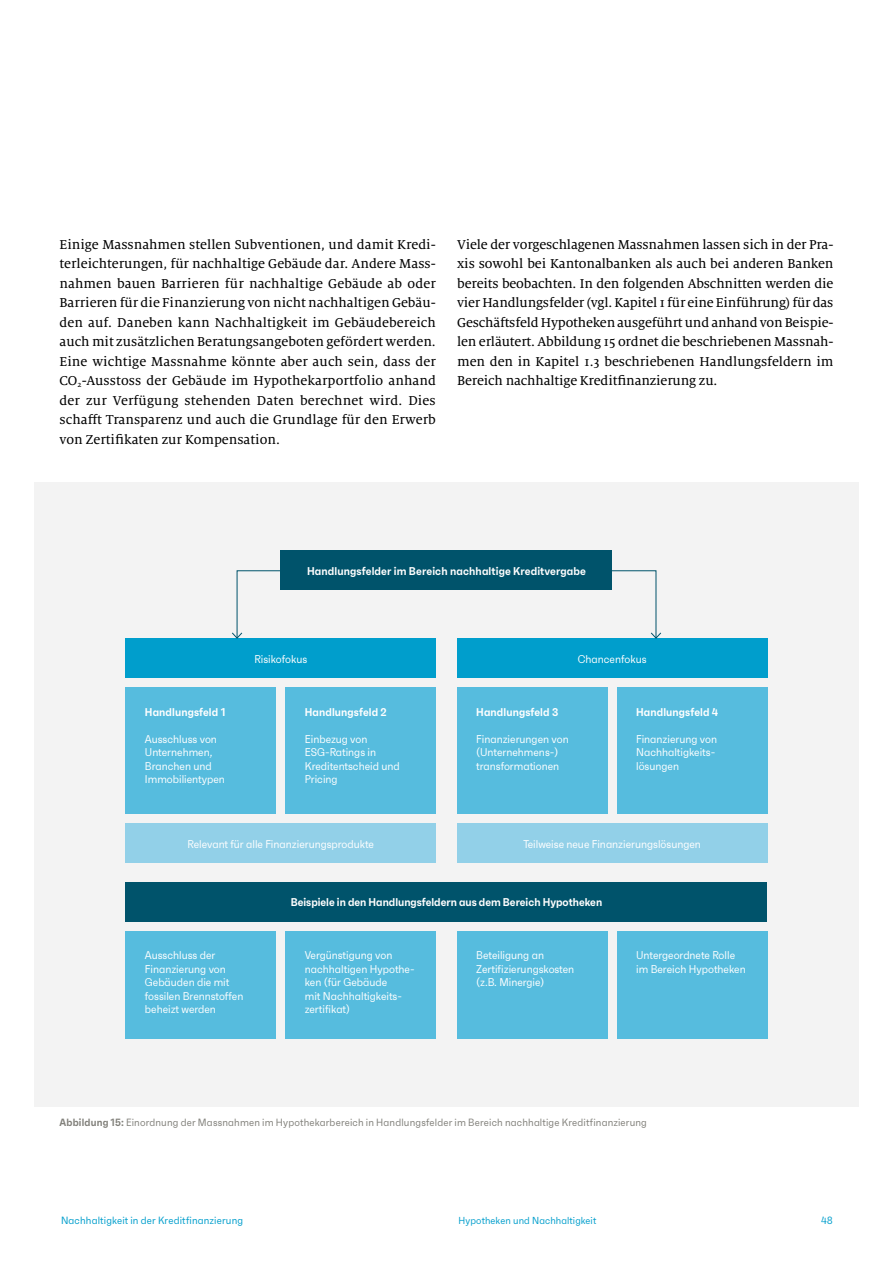
<style>
.page{position:relative;width:893px;height:1263px;background:#fff}
.page>*{position:absolute;margin:0;border:0;box-sizing:border-box;transform-origin:0 0}
.t1{font:14.25px/19.5px "Milo Serif Pro Text";letter-spacing:-.005em;color:#000;text-align:justify}
.t2{font:11.25px/13.5px "Faktum Con";color:#fff}
.t3{font:600 11.25px "Faktum Con";letter-spacing:.01em;color:#fff}
.t4{font:10.5px "Faktum Con";letter-spacing:.015em;color:#81807a}
.t5{font:10.5px "Faktum Con";letter-spacing:.015em;color:#009ecc}
.t6{font:10.2px "Faktum Con";letter-spacing:.01em;color:#009ecc}
.s1{font-weight:600}
</style>
<div class="page">
<div style="left:34px;top:483px;width:825px;height:624px;background:#f3f3f3"></div>
<div style="left:281px;top:551px;width:331px;height:39px;background:#00536b"></div>
<div style="left:126px;top:639px;width:310px;height:39px;background:#009ecc"></div>
<div style="left:126px;top:882px;width:641px;height:39px;background:#00536b"></div>
<div style="left:126px;top:824px;width:310px;height:39px;background:#92d0e8"></div>
<div style="left:457px;top:824px;width:310px;height:39px;background:#92d0e8"></div>
<div style="left:457px;top:639px;width:310px;height:39px;background:#009ecc"></div>
<div style="left:126px;top:687px;width:150px;height:127px;background:#56bcde"></div>
<div style="left:126px;top:931px;width:150px;height:107px;background:#56bcde"></div>
<div style="left:457px;top:931px;width:150px;height:107px;background:#56bcde"></div>
<div style="left:617px;top:931px;width:150px;height:107px;background:#56bcde"></div>
<div style="left:286px;top:931px;width:150px;height:107px;background:#56bcde"></div>
<div style="left:457px;top:687px;width:150px;height:127px;background:#56bcde"></div>
<div style="left:286px;top:687px;width:150px;height:127px;background:#56bcde"></div>
<div style="left:617px;top:687px;width:150px;height:127px;background:#56bcde"></div>
<svg style="left:589px;top:570px;width:73px;height:69px"></svg>
<svg style="left:231px;top:570px;width:73px;height:69px"></svg>
<p class="t1" style="left:60px;top:234px;width:378px">Einige Massnahmen stellen Subventionen, und damit Kredi&shy;terleichterungen, für nachhaltige Gebäude dar. Andere Mass&shy;nahmen bauen Barrieren für nachhaltige Gebäude ab oder Barrieren für die Finanzierung von nicht nachhaltigen Gebäu&shy;den auf. Daneben kann Nachhaltigkeit im Gebäudebereich auch mit zusätzlichen Beratungsangeboten gefördert werden.<br>Eine wichtige Massnahme könnte aber auch sein, dass der CO<sub>2</sub>-Ausstoss der Gebäude im Hypothekarportfolio anhand der zur Verfügung stehenden Daten berechnet wird. Dies schafft Transparenz und auch die Grundlage für den Erwerb von Zertifikaten zur Kompensation.</p>
<p class="t1" style="left:457px;top:234px;width:378px">Viele der vorgeschlagenen Massnahmen lassen sich in der Pra&shy;xis sowohl bei Kantonalbanken als auch bei anderen Banken bereits beobachten. In den folgenden Abschnitten werden die vier Handlungsfelder (vgl. Kapitel 1 für eine Einführung) für das Geschäftsfeld Hypotheken ausgeführt und anhand von Beispie&shy;len erläutert. Abbildung 15 ordnet die beschriebenen Massnah&shy;men den in Kapitel 1.3 beschriebenen Handlungsfeldern im Bereich nachhaltige Kreditfinanzierung zu.</p>
<p class="t3" style="left:307px;top:564px;width:280px">Handlungsfelder im Bereich nachhaltige Kreditvergabe</p>
<p class="t3" style="left:145px;top:704px;width:82px">Handlungsfeld 1</p>
<p class="t2" style="left:145px;top:732px;width:81px">Ausschluss von<br>Unternehmen,<br>Branchen und<br>Immobilientypen</p>
<p class="t2" style="left:254px;top:652px;width:54px">Risikofokus</p>
<p class="t3" style="left:305px;top:704px;width:83px">Handlungsfeld 2</p>
<p class="t2" style="left:305px;top:732px;width:96px">Einbezug von<br>ESG-Ratings in<br>Kreditentscheid und<br>Pricing</p>
<p class="t2" style="left:578px;top:652px;width:70px">Chancenfokus</p>
<p class="t3" style="left:476px;top:704px;width:83px">Handlungsfeld 3</p>
<p class="t2" style="left:476px;top:732px;width:94px">Finanzierungen von (Unternehmens-) transformationen</p>
<p class="t3" style="left:636px;top:704px;width:83px">Handlungsfeld 4</p>
<p class="t2" style="left:636px;top:732px;width:83px">Finanzierung von<br>Nachhaltigkeits&shy;lösungen</p>
<p class="t2" style="left:188px;top:837px;width:188px">Relevant für alle Finanzierungsprodukte</p>
<p class="t2" style="left:523px;top:837px;width:179px">Teilweise neue Finanzierungslösungen</p>
<p class="t3" style="left:291px;top:895px;width:313px">Beispiele in den Handlungsfeldern aus dem Bereich Hypotheken</p>
<p class="t2" style="left:145px;top:948px;width:100px">Ausschluss der<br>Finanzierung von<br>Gebäuden die mit fossilen Brennstoffen beheizt werden</p>
<p class="t2" style="left:476px;top:948px;width:100px">Beteiligung an<br>Zertifizierungskosten (z.B. Minergie)</p>
<p class="t2" style="left:636px;top:948px;width:111px">Untergeordnete Rolle im Bereich Hypotheken</p>
<p class="t2" style="left:305px;top:948px;width:111px">Vergünstigung von nachhaltigen Hypothe&shy;ken (für Gebäude<br>mit Nachhaltigkeits&shy;zertifikat)</p>
<p class="t4" style="left:60px;top:1116px;width:589px"><span class="s1">Abbildung 15:</span> Einordnung der Massnahmen im Hypothekarbereich in Handlungsfelder im Bereich nachhaltige Kreditfinanzierung</p>
<p class="t5" style="left:61px;top:1214px;width:184px">Nachhaltigkeit in der Kreditfinanzierung</p>
<p class="t6" style="left:459px;top:1214px;width:139px">Hypotheken und Nachhaltigkeit</p>
<p class="t5" style="left:821px;top:1214px;width:13px">48</p>
</div>
